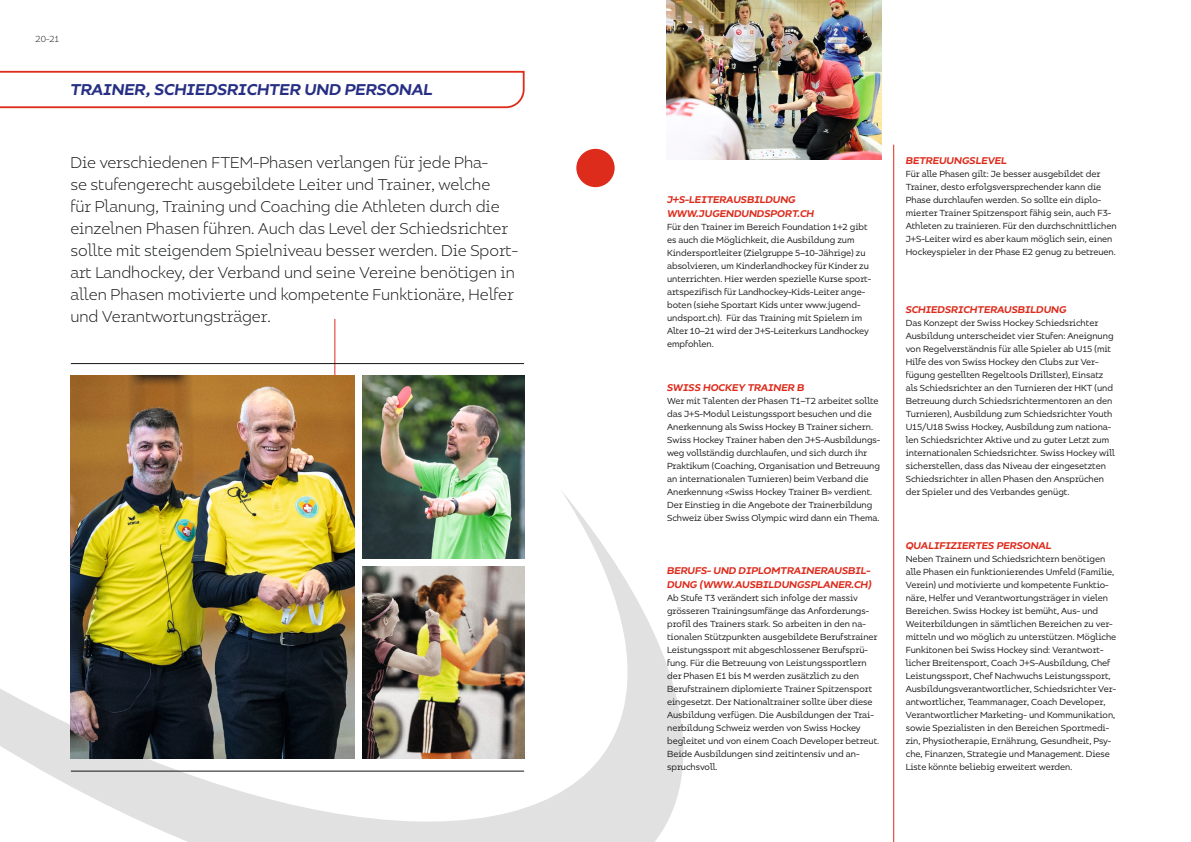
<style>
.page{position:relative;width:1191px;height:842px;background:#fff}
.page>*{position:absolute;margin:0;border:0;box-sizing:border-box;transform-origin:0 0}
.t1{font:300 16px/22px "Bilbao";color:#151616}
.t2{font:italic 500 16px "Bilbao";color:#272f84}
.t3{font:italic 500 10px/14px "Bilbao";color:#dd2b1c}
.t4{font:9px/13px "Bilbao";color:#151616}
.t5{font:300 9px "Bilbao";color:#151616}
</style>
<div class="page">
<svg style="left:0;top:369px;width:684px;height:473px"></svg>
<hr style="left:893px;top:145px;width:1px;height:697px;background:#dd2b1c">
<svg style="left:0;top:70px;width:525px;height:39px"></svg>
<hr style="left:334px;top:319px;width:1px;height:155px;background:#dd2b1c">
<img style="left:71px;top:375px;width:283px;height:383px">
<img style="left:363px;top:375px;width:161px;height:183px">
<img style="left:363px;top:566px;width:161px;height:192px">
<img style="left:667px;top:0;width:214px;height:159px">
<hr style="left:71px;top:771px;width:453px;height:1px;background:#151616">
<hr style="left:71px;top:363px;width:453px;height:1px;background:#151616">
<div style="left:576px;top:149px;width:38px;height:38px;background:#dd2b1c;border-radius:50%"></div>
<p class="t5" style="left:35px;top:33px;width:25px">20-21</p>
<h1 class="t2" style="left:70px;top:78px;width:364px">TRAINER, SCHIEDSRICHTER UND PERSONAL</h1>
<p class="t1" style="left:70px;top:152px;width:449px">Die verschiedenen FTEM-Phasen verlangen für jede Pha-<br>se stufengerecht ausgebildete Leiter und Trainer, welche<br>für Planung, Training und Coaching die Athleten durch die einzelnen Phasen führen. Auch das Level der Schiedsrichter sollte mit steigendem Spielniveau besser werden. Die Sport&shy;art Landhockey, der Verband und seine Vereine benötigen in allen Phasen motivierte und kompetente Funktionäre, Helfer und Verantwortungsträger.</p>
<p class="t3" style="left:667px;top:192px;width:148px">J+S-LEITERAUSBILDUNG<br>WWW.JUGENDUNDSPORT.CH</p>
<p class="t4" style="left:667px;top:220px;width:206px">Für den Trainer im Bereich Foundation 1+2 gibt es auch die Möglichkeit, die Ausbildung zum Kindersportleiter (Zielgruppe 5–10-Jährige) zu absolvieren, um Kinderlandhockey für Kinder zu unterrichten. Hier werden spezielle Kurse sport&shy;artspezifisch für Landhockey-Kids-Leiter ange&shy;boten (siehe Sportart Kids unter www.jugend&shy;undsport.ch). Für das Training mit Spielern im Alter 10–21 wird der J+S-Leiterkurs Landhockey empfohlen.</p>
<p class="t3" style="left:667px;top:381px;width:139px">SWISS HOCKEY TRAINER B</p>
<p class="t4" style="left:667px;top:395px;width:215px">Wer mit Talenten der Phasen T1–T2 arbeitet sollte das J+S-Modul Leistungssport besuchen und die Anerkennung als Swiss Hockey B Trainer sichern.<br>Swiss Hockey Trainer haben den J+S-Ausbildungs&shy;weg vollständig durchlaufen, und sich durch ihr Praktikum (Coaching, Organisation und Betreuung an internationalen Turnieren) beim Verband die Anerkennung «Swiss Hockey Trainer B» verdient.<br>Der Einstieg in die Angebote der Trainerbildung Schweiz über Swiss Olympic wird dann ein Thema.</p>
<p class="t3" style="left:667px;top:563px;width:206px">BERUFS- UND DIPLOMTRAINERAUSBIL-<br>DUNG (WWW.AUSBILDUNGSPLANER.CH)</p>
<p class="t4" style="left:667px;top:591px;width:214px">Ab Stufe T3 verändert sich infolge der massiv grösseren Trainingsumfänge das Anforderungs&shy;profil des Trainers stark. So arbeiten in den na&shy;tionalen Stützpunkten ausgebildete Berufstrainer Leistungssport mit abgeschlossener Berufsprü&shy;fung. Für die Betreuung von Leistungssportlern der Phasen E1 bis M werden zusätzlich zu den Berufstrainern diplomierte Trainer Spitzensport eingesetzt. Der Nationaltrainer sollte über diese Ausbildung verfügen. Die Ausbildungen der Trai&shy;nerbildung Schweiz werden von Swiss Hockey begleitet und von einem Coach Developer betreut.<br>Beide Ausbildungen sind zeitintensiv und an&shy;spruchsvoll.</p>
<p class="t3" style="left:905px;top:153px;width:102px">BETREUUNGSLEVEL</p>
<p class="t4" style="left:905px;top:167px;width:212px">Für alle Phasen gilt: Je besser ausgebildet der Trainer, desto erfolgsversprechender kann die Phase durchlaufen werden. So sollte ein diplo&shy;mierter Trainer Spitzensport fähig sein, auch F3- Athleten zu trainieren. Für den durchschnittlichen J+S-Leiter wird es aber kaum möglich sein, einen Hockeyspieler in der Phase E2 genug zu betreuen.</p>
<p class="t3" style="left:905px;top:302px;width:162px">SCHIEDSRICHTERAUSBILDUNG</p>
<p class="t4" style="left:905px;top:316px;width:211px">Das Konzept der Swiss Hockey Schiedsrichter Ausbildung unterscheidet vier Stufen: Aneignung von Regelverständnis für alle Spieler ab U15 (mit Hilfe des von Swiss Hockey den Clubs zur Ver&shy;fügung gestellten Regeltools Drillster), Einsatz als Schiedsrichter an den Turnieren der HKT (und Betreuung durch Schiedsrichtermentoren an den Turnieren), Ausbildung zum Schiedsrichter Youth U15/U18 Swiss Hockey, Ausbildung zum nationa&shy;len Schiedsrichter Aktive und zu guter Letzt zum internationalen Schiedsrichter. Swiss Hockey will sicherstellen, dass das Niveau der eingesetzten Schiedsrichter in allen Phasen den Ansprüchen der Spieler und des Verbandes genügt.</p>
<p class="t3" style="left:905px;top:539px;width:147px">QUALIFIZIERTES PERSONAL</p>
<p class="t4" style="left:905px;top:553px;width:212px">Neben Trainern und Schiedsrichtern benötigen alle Phasen ein funktionierendes Umfeld (Familie, Verein) und motivierte und kompetente Funktio&shy;näre, Helfer und Verantwortungsträger in vielen Bereichen. Swiss Hockey ist bemüht, Aus- und Weiterbildungen in sämtlichen Bereichen zu ver&shy;mitteln und wo möglich zu unterstützen. Mögliche Funkitonen bei Swiss Hockey sind: Verantwort&shy;licher Breitensport, Coach J+S-Ausbildung, Chef Leistungssport, Chef Nachwuchs Leistungssport, Ausbildungsverantwortlicher, Schiedsrichter Ver&shy;antwortlicher, Teammanager, Coach Developer, Verantwortlicher Marketing- und Kommunikation, sowie Spezialisten in den Bereichen Sportmedi&shy;zin, Physiotherapie, Ernährung, Gesundheit, Psy&shy;che, Finanzen, Strategie und Management. Diese Liste könnte beliebig erweitert werden.</p>
</div>
